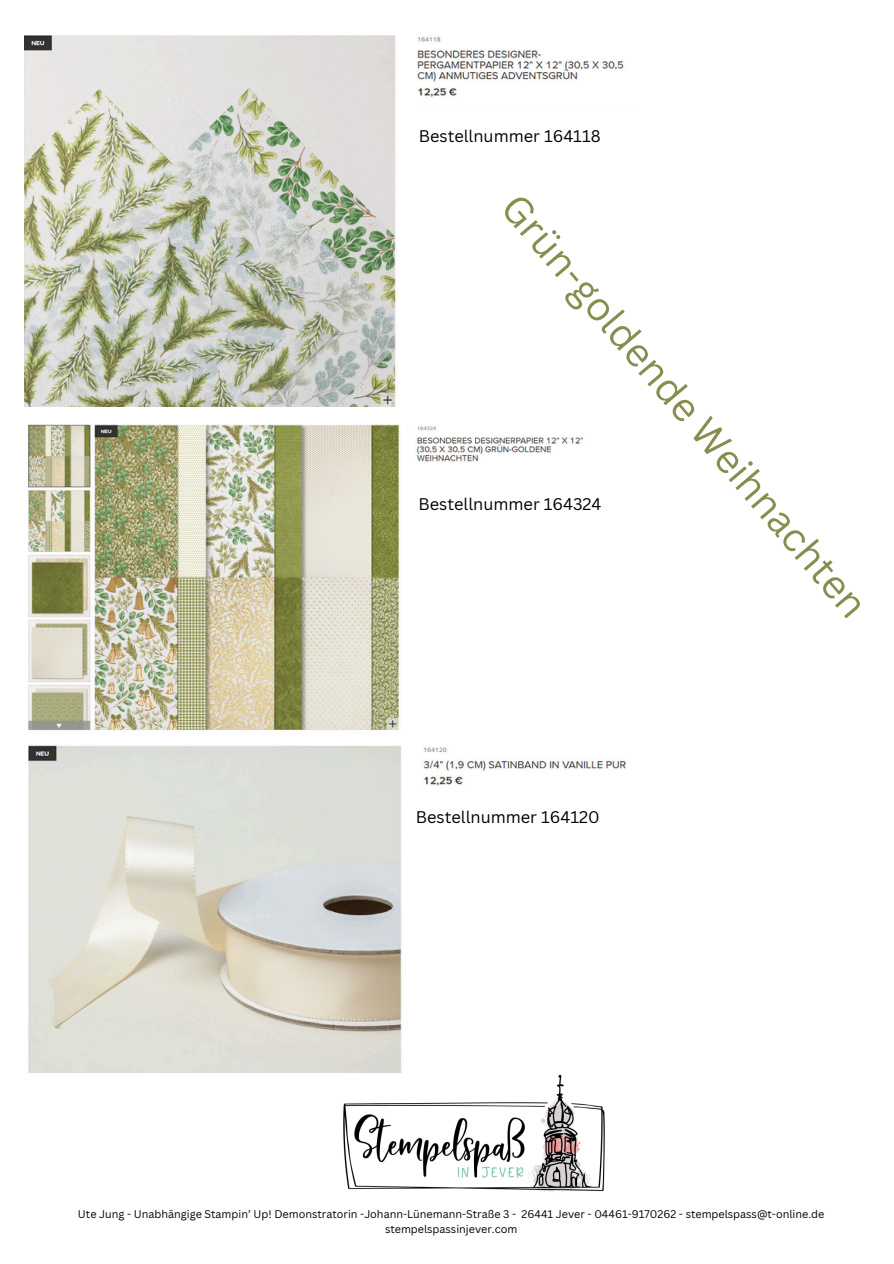
<style>
.page{position:relative;width:894px;height:1264px;background:#fff}
.page>*{position:absolute;margin:0;border:0;box-sizing:border-box;transform-origin:0 0}
.t1{font:38.85px "Canva Sans";color:#888d4e}
.t2{font:16.35px "Canva Sans";color:#000}
.t3{font:10.8px "Canva Sans";color:#000}
</style>
<div class="page">
<img style="left:342px;top:1072px;width:263px;height:120px">
<img style="left:24px;top:36px;width:600px;height:370px">
<img style="left:29px;top:425px;width:555px;height:305px">
<div style="left:404px;top:464px;width:268px;height:268px;background:#fff"></div>
<div style="left:415px;top:107px;width:268px;height:268px;background:#fff"></div>
<img style="left:29px;top:745px;width:597px;height:327px">
<div style="left:404px;top:792px;width:268px;height:268px;background:#fff"></div>
<h2 class="t2" style="left:418px;top:125px;width:183px">Bestellnummer 164118</h2>
<p class="t1" style="left:531px;top:181px;width:542px;rotate:50deg">Grün-goldende Weihnachten</p>
<p class="t2" style="left:418px;top:493px;width:184px">Bestellnummer 164324</p>
<h2 class="t2" style="left:416px;top:805px;width:185px">Bestellnummer 164120</h2>
<p class="t3" style="left:78px;top:1206px;width:747px">Ute Jung - Unabhängige Stampin’ Up! Demonstratorin -Johann-Lünemann-Straße 3 - 26441 Jever - 04461-9170262 - stempelspass@t-online.de</p>
<p class="t3" style="left:385px;top:1221px;width:134px">stempelspassinjever.com</p>
</div>
